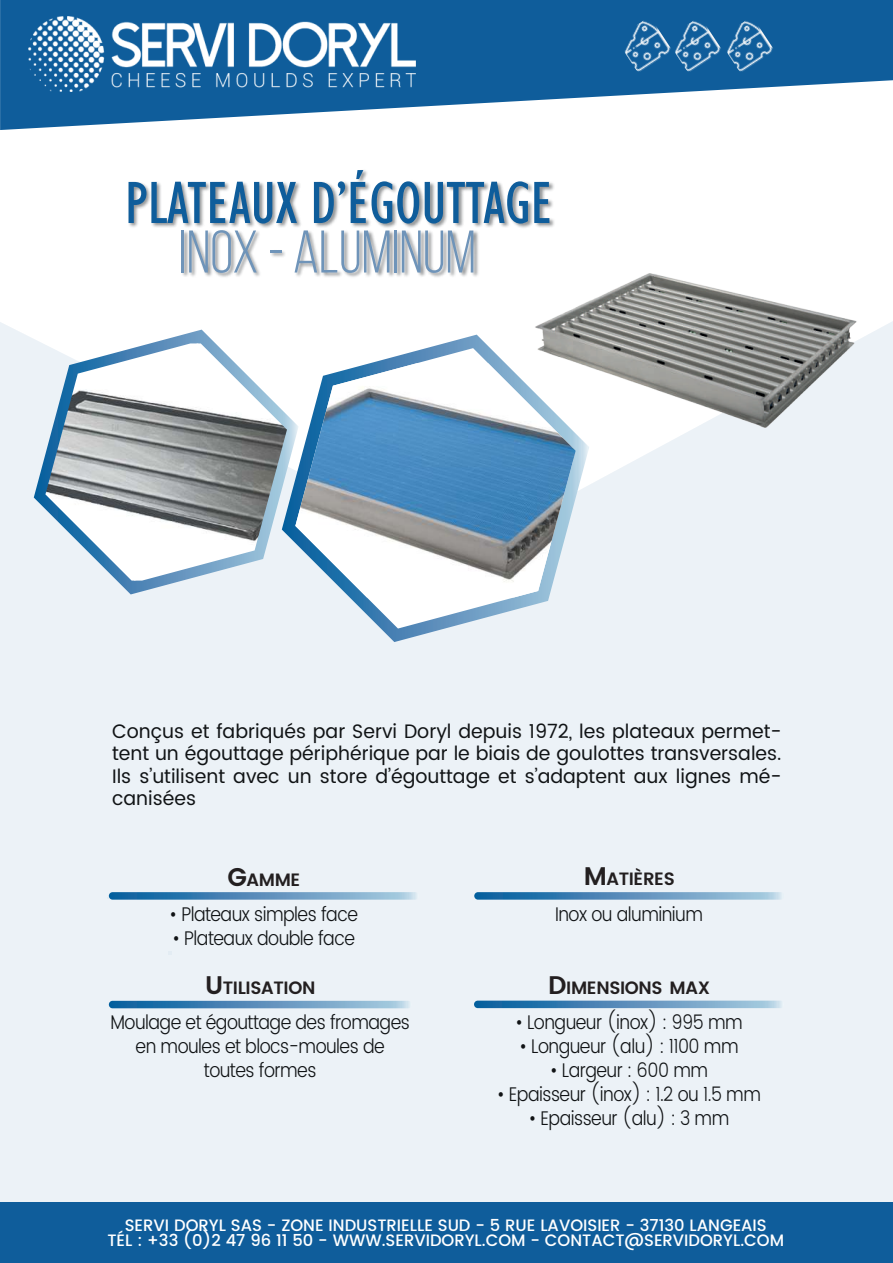
<style>
.page{position:relative;width:893px;height:1263px;background:#fff}
.page>*{position:absolute;margin:0;border:0;box-sizing:border-box;transform-origin:0 0}
.t1{font:condensed 61.5px "Gill Sans";color:#0f5d9b}
.t2{font:60px "Bebas Neue";color:#6f94b9}
.t3{font:300 19.8px/24px "Poppins";letter-spacing:-.03em;color:#101315;text-align:center;scale:.89 1}
.t4{font:19.5px/22.5px "Poppins";color:#101315;text-align:justify}
.t5{font:600 17.85px "Poppins";letter-spacing:-.02em;color:#231f20}
.t6{font:500 16.5px/15px "Poppins";color:#fff;text-align:center}
.s1{font-size:25.5px}
</style>
<div class="page">
<div style="left:0;top:321px;width:893px;height:881px;background:#ecf2f7"></div>
<svg style="left:0;top:0;width:893px;height:130px;fill:#0f5d9b"></svg>
<img style="left:722px;top:16px;width:53px;height:57px">
<img style="left:29px;top:16px;width:386px;height:75px">
<img style="left:616px;top:16px;width:50px;height:57px">
<img style="left:666px;top:16px;width:56px;height:57px">
<div style="left:0;top:1202px;width:893px;height:61px;background:#0f5d9b"></div>
<img style="left:129px;top:170px;width:425px;height:107px">
<svg style="left:282px;top:335px;width:307px;height:307px"></svg>
<svg style="left:295px;top:348px;width:278px;height:280px"></svg>
<img style="left:295px;top:363px;width:281px;height:234px">
<svg style="left:34px;top:330px;width:265px;height:264px"></svg>
<img style="left:45px;top:343px;width:242px;height:238px">
<svg style="left:168px;top:951px;width:4px;height:4px"></svg>
<svg style="left:474px;top:892px;width:310px;height:8px;background:#6398c1"></svg>
<svg style="left:109px;top:1001px;width:303px;height:7px;background:#5a92bd"></svg>
<svg style="left:474px;top:1001px;width:310px;height:7px;background:#5a92bd"></svg>
<svg style="left:109px;top:892px;width:310px;height:8px;background:#6398c1"></svg>
<img style="left:522px;top:253px;width:353px;height:195px">
<h1 class="t1" style="left:125px;top:167px;width:430px">PLATEAUX D’ÉGOUTTAGE</h1>
<h2 class="t2" style="left:179px;top:220px;width:298px">INOX - ALUMINUM</h2>
<p class="t4" style="left:112px;top:720px;width:671px">Conçus et fabriqués par Servi Doryl depuis 1972, les plateaux permet&shy;tent un égouttage périphérique par le biais de goulottes transversales.<br>Ils s’utilisent avec un store d’égouttage et s’adaptent aux lignes mé&shy;canisées</p>
<p class="t5" style="left:227px;top:866px;width:74px"><span class="s1">G</span>AMME</p>
<p class="t5" style="left:584px;top:866px;width:93px"><span class="s1">M</span>ATIÈRES</p>
<p class="t3" style="left:170px;top:903px;width:213px">• Plateaux simples face</p>
<p class="t3" style="left:555px;top:903px;width:168px">Inox ou aluminium</p>
<p class="t3" style="left:172px;top:927px;width:207px">• Plateaux double face</p>
<p class="t5" style="left:205px;top:974px;width:112px"><span class="s1">U</span>TILISATION</p>
<p class="t3" style="left:110px;top:1011px;width:338px">Moulage et égouttage des fromages en moules et blocs-moules de toutes formes</p>
<p class="t5" style="left:548px;top:974px;width:163px"><span class="s1">D</span>IMENSIONS MAX</p>
<p class="t3" style="left:515px;top:1011px;width:257px">• Longueur (inox) : 995 mm</p>
<p class="t3" style="left:519px;top:1035px;width:248px">• Longueur (alu) : 1100 mm</p>
<p class="t3" style="left:550px;top:1059px;width:179px">• Largeur : 600 mm</p>
<p class="t3" style="left:497px;top:1083px;width:298px">• Epaisseur (inox) : 1.2 ou 1.5 mm</p>
<p class="t3" style="left:529px;top:1107px;width:227px">• Epaisseur (alu) : 3 mm</p>
<p class="t6" style="left:107px;top:1218px;width:678px">SERVI DORYL SAS - ZONE INDUSTRIELLE SUD - 5 RUE LAVOISIER - 37130 LANGEAIS<br>TÉL : +33 (0)2 47 96 11 50 - WWW.SERVIDORYL.COM - CONTACT@SERVIDORYL.COM</p>
</div>
